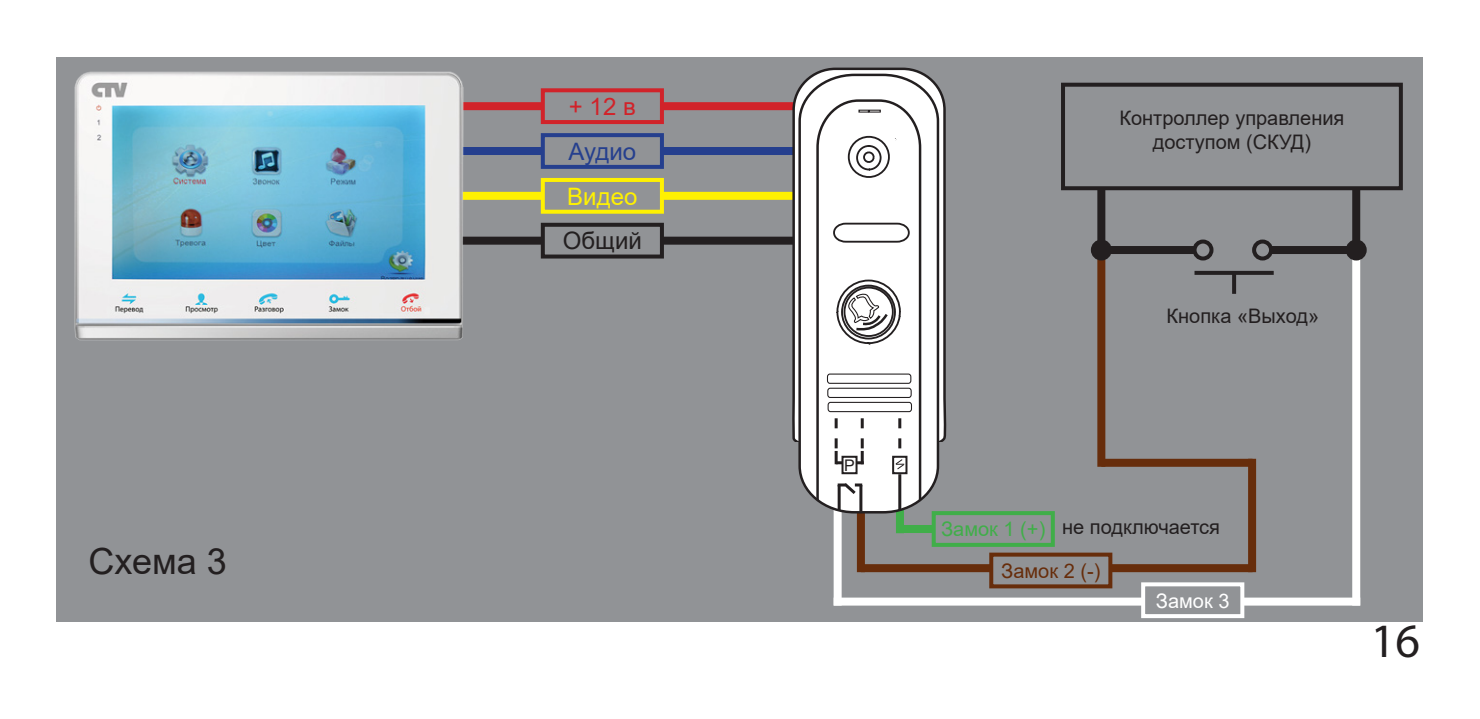
<style>
.page{position:relative;width:1480px;height:719px;background:#fff}
.page>*{position:absolute;margin:0;border:0;box-sizing:border-box;transform-origin:0 0}
.t1{font:48px "Myriad Pro";color:#231f20}
.t2{font:36px "Arial";color:#231f20}
.t3{font:24px "Arial";letter-spacing:-.005em;color:#253f8e}
.t4{font:24px "Arial";color:#fff101}
.t5{font:24px "Arial";color:#231f20}
.t6{font:24px "Arial";color:#d1232a}
.t7{font:20px/24px "Arial";color:#231f20;text-align:center}
.t8{font:20px "Arial";color:#40ae49}
.t9{font:20px "Arial";color:#672d0b}
.t10{font:20px "Arial";color:#fff}
.t11{font:16px "Arial";color:#231f20}
</style>
<div class="page">
<div style="left:57px;top:57px;width:1366px;height:563px;background:#919396"></div>
<div style="left:1097px;top:251px;width:8px;height:215px;background:#672d0b"></div>
<div style="left:1097px;top:185px;width:8px;height:69px;background:#231f20"></div>
<div style="left:337px;top:102px;width:564px;height:8px;background:#d1232a"></div>
<div style="left:1352px;top:185px;width:8px;height:69px;background:#231f20"></div>
<div style="left:857px;top:497px;width:8px;height:74px;background:#672d0b"></div>
<div style="left:833px;top:497px;width:8px;height:108px;background:#fff"></div>
<div style="left:896px;top:480px;width:8px;height:53px;background:#40ae49"></div>
<div style="left:337px;top:147px;width:564px;height:8px;background:#253f8e"></div>
<div style="left:337px;top:192px;width:564px;height:8px;background:#fff101"></div>
<div style="left:337px;top:236px;width:564px;height:8px;background:#231f20"></div>
<svg style="left:791px;top:67px;width:156px;height:374px"></svg>
<svg style="left:797px;top:72px;width:143px;height:441px;background:#d8d8d8"></svg>
<img style="left:74px;top:71px;width:436px;height:270px">
<svg style="left:817px;top:100px;width:103px;height:412px;background:#e3e3e3"></svg>
<div style="left:899px;top:524px;width:134px;height:8px;background:#40ae49"></div>
<svg style="left:864px;top:563px;width:384px;height:8px;background:#6c3b1f"></svg>
<div style="left:833px;top:597px;width:527px;height:8px;background:#fff"></div>
<div style="left:543px;top:90px;width:119px;height:32px;background:#919396"></div>
<div style="left:541px;top:88px;width:123px;height:36px;border:4px solid #d1232a"></div>
<div style="left:933px;top:512px;width:119px;height:32px;background:#919396"></div>
<div style="left:931px;top:510px;width:123px;height:36px;border:4px solid #40ae49"></div>
<div style="left:1143px;top:584px;width:99px;height:31px;background:#919396"></div>
<div style="left:1141px;top:582px;width:103px;height:35px;border:4px solid #fff"></div>
<div style="left:991px;top:554px;width:119px;height:32px;background:#919396"></div>
<div style="left:989px;top:552px;width:123px;height:36px;border:4px solid #672d0b"></div>
<div style="left:543px;top:135px;width:119px;height:32px;background:#919396"></div>
<div style="left:541px;top:133px;width:123px;height:36px;border:4px solid #253f8e"></div>
<div style="left:543px;top:180px;width:119px;height:31px;background:#919396"></div>
<div style="left:541px;top:178px;width:123px;height:35px;border:4px solid #fff101"></div>
<div style="left:543px;top:224px;width:119px;height:32px;background:#919396"></div>
<div style="left:541px;top:222px;width:123px;height:36px;border:4px solid #231f20"></div>
<div style="left:1061px;top:83px;width:341px;height:107px;border:4px solid #231f20"></div>
<div style="left:1270px;top:246px;width:90px;height:8px;background:#231f20"></div>
<div style="left:1192px;top:239px;width:21px;height:21px;border:4px solid #231f20;border-radius:50%"></div>
<div style="left:1092px;top:241px;width:17px;height:17px;background:#231f20;border-radius:50%"></div>
<div style="left:1090px;top:239px;width:21px;height:21px;border:4px solid #231f20;border-radius:50%"></div>
<div style="left:1252px;top:239px;width:20px;height:21px;border:4px solid #231f20;border-radius:50%"></div>
<div style="left:1101px;top:246px;width:94px;height:8px;background:#231f20"></div>
<svg style="left:1194px;top:271px;width:79px;height:4px"></svg>
<svg style="left:1232px;top:273px;width:4px;height:20px"></svg>
<div style="left:1248px;top:458px;width:8px;height:113px;background:#672d0b"></div>
<div style="left:1101px;top:458px;width:151px;height:8px;background:#672d0b"></div>
<div style="left:1352px;top:250px;width:8px;height:355px;background:#fff"></div>
<div style="left:1347px;top:241px;width:17px;height:17px;background:#231f20;border-radius:50%"></div>
<div style="left:1345px;top:239px;width:21px;height:21px;border:4px solid #231f20;border-radius:50%"></div>
<p class="t2" style="left:88px;top:536px;width:140px">Схема 3</p>
<p class="t6" style="left:569px;top:90px;width:68px">+ 12 в</p>
<p class="t3" style="left:568px;top:135px;width:69px">Аудио</p>
<p class="t4" style="left:567px;top:179px;width:72px">Видео</p>
<p class="t5" style="left:563px;top:224px;width:81px">Общий</p>
<p class="t11" style="left:844px;top:454px;width:12px">Р</p>
<p class="t7" style="left:1119px;top:105px;width:227px">Контроллер управления доступом (СКУД)</p>
<p class="t7" style="left:1166px;top:304px;width:154px">Кнопка «Выход»</p>
<p class="t8" style="left:941px;top:515px;width:106px">Замок 1 (+)</p>
<p class="t7" style="left:1062px;top:514px;width:159px">не подключается</p>
<p class="t9" style="left:1001px;top:556px;width:101px">Замок 2 (-)</p>
<p class="t10" style="left:1155px;top:586px;width:75px">Замок 3</p>
<p class="t1" style="left:1370px;top:611px;width:51px">16</p>
</div>
